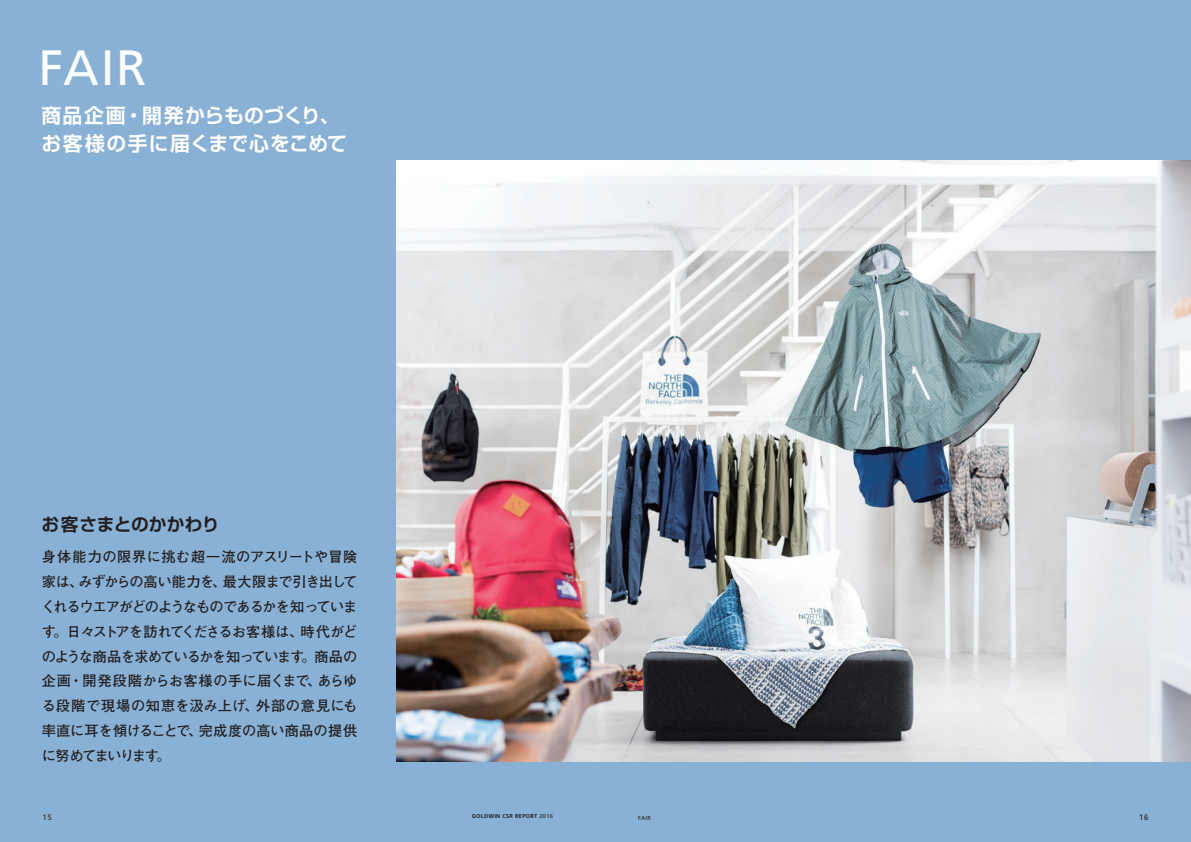
<style>
.page{position:relative;width:1191px;height:842px;background:#89b1d5}
.page>*{position:absolute;margin:0;border:0;box-sizing:border-box;transform-origin:0 0}
.t1{font:49.6px "Frutiger";color:#fff}
.t2{font:700 19.8px/28.7px "Shin Go Pro De";letter-spacing:.045em;color:#fff}
.t3{font:700 17.7px "Shin Go Pro De";letter-spacing:.005em;color:#231f20}
.t4{font:700 14.2px/24.8px "Futo Go B101 Pr 6";color:#231f20;text-align:justify}
.t5{font:7.8px "Frutiger";color:#231f20}
.t6{font:700 5.7px "Frutiger";letter-spacing:.05em;color:#231f20}
.t7{font:5.7px "Frutiger";color:#231f20}
.s1{font-weight:400}
</style>
<div class="page">
<img style="left:397px;top:161px;width:794px;height:600px">
<h1 class="t1" style="left:38px;top:38px;width:110px">FAIR</h1>
<h2 class="t2" style="left:42px;top:98px;width:307px">商品企画・開発からものづくり、お客様の手に届くまで心をこめて</h2>
<p class="t3" style="left:42px;top:510px;width:179px">お客さまとのかかわり</p>
<p class="t4" style="left:42px;top:544px;width:317px">身体能力の限界に挑む超一流のアスリートや冒険家は、みずからの高い能力を、最大限まで引き出してくれるウエアがどのようなものであるかを知っています。日々ストアを訪れてくださるお客様は、時代がどのような商品を求めているかを知っています。商品の企画・開発段階からお客様の手に届くまで、あらゆる段階で現場の知恵を汲み上げ、外部の意見にも率直に耳を傾けることで、完成度の高い商品の提供に努めてまいります。</p>
<p class="t5" style="left:43px;top:813px;width:11px">15</p>
<p class="t6" style="left:472px;top:813px;width:83px">GOLDWIN CSR REPORT <span class="s1">2016</span></p>
<p class="t7" style="left:638px;top:814px;width:15px">FAIR</p>
<p class="t5" style="left:1139px;top:813px;width:11px">16</p>
</div>
